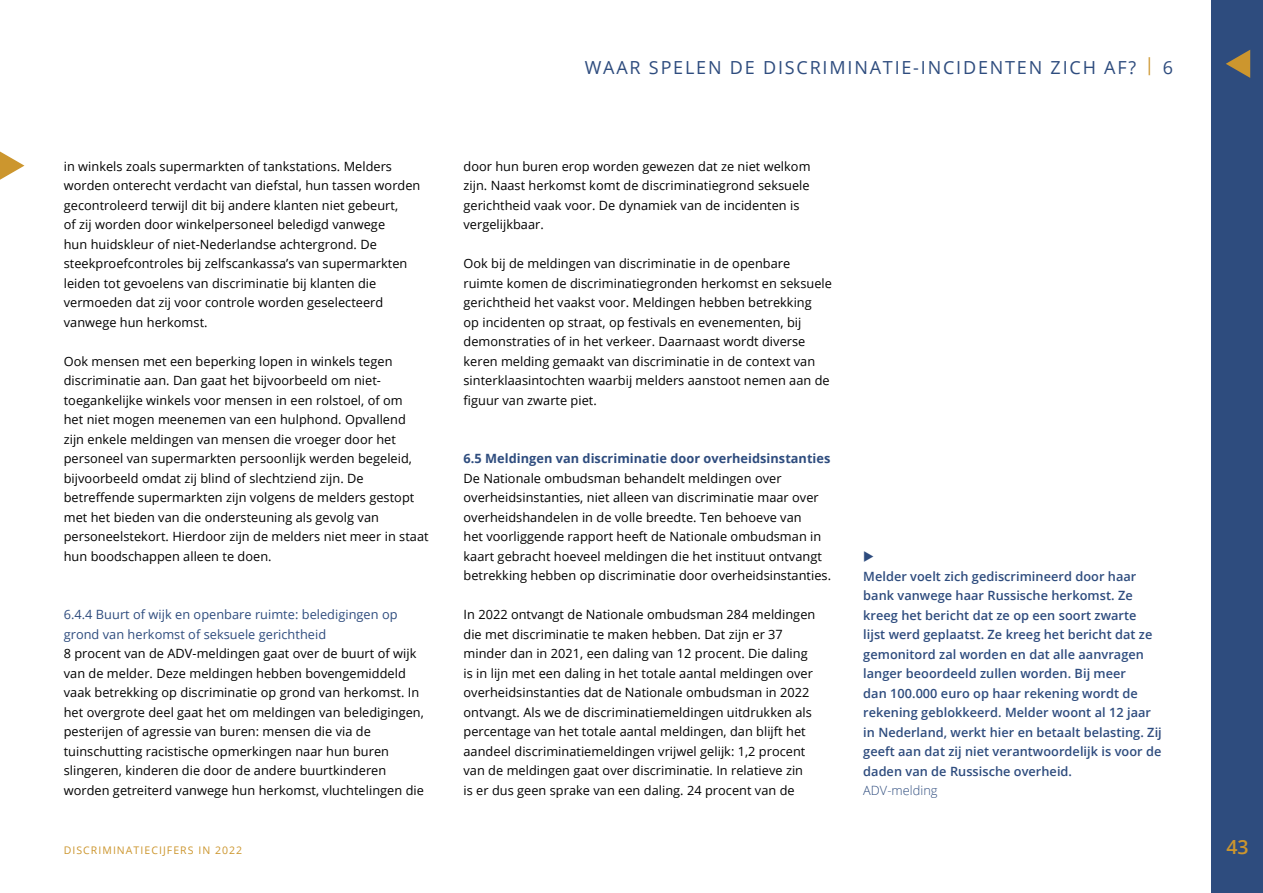
<style>
.page{position:relative;width:1263px;height:893px;background:#fff}
.page>*{position:absolute;margin:0;border:0;box-sizing:border-box;transform-origin:0 0}
.t1{font:600 19.5px "Open Sans";color:#cc962e}
.t2{font:18px "Open Sans";letter-spacing:.1em;color:#2e4c7e}
.t3{font:12.75px/19.5px "Open Sans";letter-spacing:.005em;color:#000}
.t4{font:600 12.75px/19.5px "Open Sans";letter-spacing:.005em;color:#2e4c7e}
.t5{font:12.75px/19.5px "Open Sans";letter-spacing:.005em;color:#2e4c7e}
.t6{font:700 12.75px "Open Sans";letter-spacing:.005em;color:#2e4c7e}
.t7{font:300 12.75px "Open Sans";letter-spacing:.005em;color:#2e4c7e}
.t8{font:10.5px "Open Sans";letter-spacing:.1em;color:#cc962e}
</style>
<div class="page">
<div style="left:1212px;top:0;width:51px;height:893px;background:#2e4c7e"></div>
<svg style="left:1226px;top:50px;width:24px;height:28px"></svg>
<svg style="left:0;top:152px;width:24px;height:28px"></svg>
<p class="t3" style="left:64px;top:156px;width:358px">in winkels zoals supermarkten of tankstations. Melders worden onterecht verdacht van diefstal, hun tassen worden gecontroleerd terwijl dit bij andere klanten niet gebeurt,<br>of zij worden door winkelpersoneel beledigd vanwege<br>hun huidskleur of niet-Nederlandse achtergrond. De steekproefcontroles bij zelfscankassa’s van supermarkten leiden tot gevoelens van discriminatie bij klanten die vermoeden dat zij voor controle worden geselecteerd vanwege hun herkomst.</p>
<p class="t3" style="left:64px;top:351px;width:366px">Ook mensen met een beperking lopen in winkels tegen discriminatie aan. Dan gaat het bijvoorbeeld om niet&shy;toegankelijke winkels voor mensen in een rolstoel, of om<br>het niet mogen meenemen van een hulphond. Opvallend zijn enkele meldingen van mensen die vroeger door het personeel van supermarkten persoonlijk werden begeleid, bijvoorbeeld omdat zij blind of slechtziend zijn. De betreffende supermarkten zijn volgens de melders gestopt met het bieden van die ondersteuning als gevolg van personeelstekort. Hierdoor zijn de melders niet meer in staat hun boodschappen alleen te doen.</p>
<p class="t5" style="left:64px;top:605px;width:335px">6.4.4 Buurt of wijk en openbare ruimte: beledigingen op grond van herkomst of seksuele gerichtheid</p>
<p class="t3" style="left:64px;top:644px;width:114px">8 procent van de ADV</p>
<p class="t3" style="left:64px;top:644px;width:362px;text-indent:129px">-meldingen gaat over de buurt of wijk van de melder. Deze meldingen hebben bovengemiddeld vaak betrekking op discriminatie op grond van herkomst. I n het overgrote deel gaat het om meldingen van beledigingen, pesterijen of agressie van buren: mensen die via de tuinschutting racistische opmerkingen naar hun buren slingeren, kinderen die door de andere buurtkinderen worden getreiterd vanwege hun herkomst, vluchtelingen die</p>
<h2 class="t2" style="left:585px;top:55px;width:590px">waar spelen de discriminatie-incidenten zich af? <sup>|</sup> 6</h2>
<p class="t3" style="left:463px;top:156px;width:348px">door hun buren erop worden gewezen dat ze niet welkom zijn. Naast herkomst komt de discriminatiegrond seksuele gerichtheid vaak voor. De dynamiek van de incidenten is vergelijkbaar.</p>
<p class="t3" style="left:463px;top:254px;width:370px">Ook bij de meldingen van discriminatie in de openbare ruimte komen de discriminatiegronden herkomst en seksuele gerichtheid het vaakst voor. M eldingen hebben betrekking<br>op incidenten op straat, op festivals en evenementen, bij demonstraties of in het verkeer. Daarnaast wordt diverse keren melding gemaakt van discriminatie in de context van sinterklaasintochten waarbij melders aanstoot nemen aan de figuur van zwarte piet.</p>
<p class="t6" style="left:463px;top:450px;width:368px">6.5 Meldingen van discriminatie door overheidsinstanties</p>
<p class="t3" style="left:463px;top:468px;width:369px">De Nationale ombudsman behandelt meldingen over overheidsinstanties, niet alleen van discriminatie maar over overheidshandelen in de volle breedte. Ten behoeve van<br>het voorliggende rapport heeft de Nationale ombudsman in kaart gebracht hoeveel meldingen die het instituut ontvangt betrekking hebben op discriminatie door overheidsinstanties.</p>
<p class="t3" style="left:463px;top:605px;width:353px">I n 2022 ontvangt de Nationale ombudsman 284 meldingen die met discriminatie te maken hebben. Dat zijn er 37 minder dan in 2021, een daling van 12 procent. Die daling is in lijn met een daling in het totale aantal meldingen over overheidsinstanties dat de Nationale ombudsman in 2022 ontvangt. Als we de discriminatiemeldingen uitdrukken als percentage van het totale aantal meldingen, dan blijft het aandeel discriminatiemeldingen vrijwel gelijk: 1,2 procent van de meldingen gaat over discriminatie. I n relatieve zin is er dus geen sprake van een daling. 24 procent van de</p>
<p class="t4" style="left:863px;top:566px;width:300px">Melder voelt zich gediscrimineerd door haar bank vanwege haar Russische herkomst. Ze kreeg het bericht dat ze op een soort zwarte<br>lijst werd geplaatst. Ze kreeg het bericht dat ze gemonitord zal worden en dat alle aanvragen langer beoordeeld zullen worden. Bij meer<br>dan 100.000 euro op haar rekening wordt de rekening geblokkeerd. Melder woont al 12 jaar in Nederland, werkt hier en betaalt belasting. Zij geeft aan dat zij niet verantwoordelijk is voor de daden van de Russische overheid.</p>
<p class="t7" style="left:863px;top:782px;width:76px">ADV-melding</p>
<p class="t8" style="left:64px;top:842px;width:180px">Discriminatiecijfers in 2022</p>
<h1 class="t1" style="left:1226px;top:833px;width:24px">43</h1>
</div>
